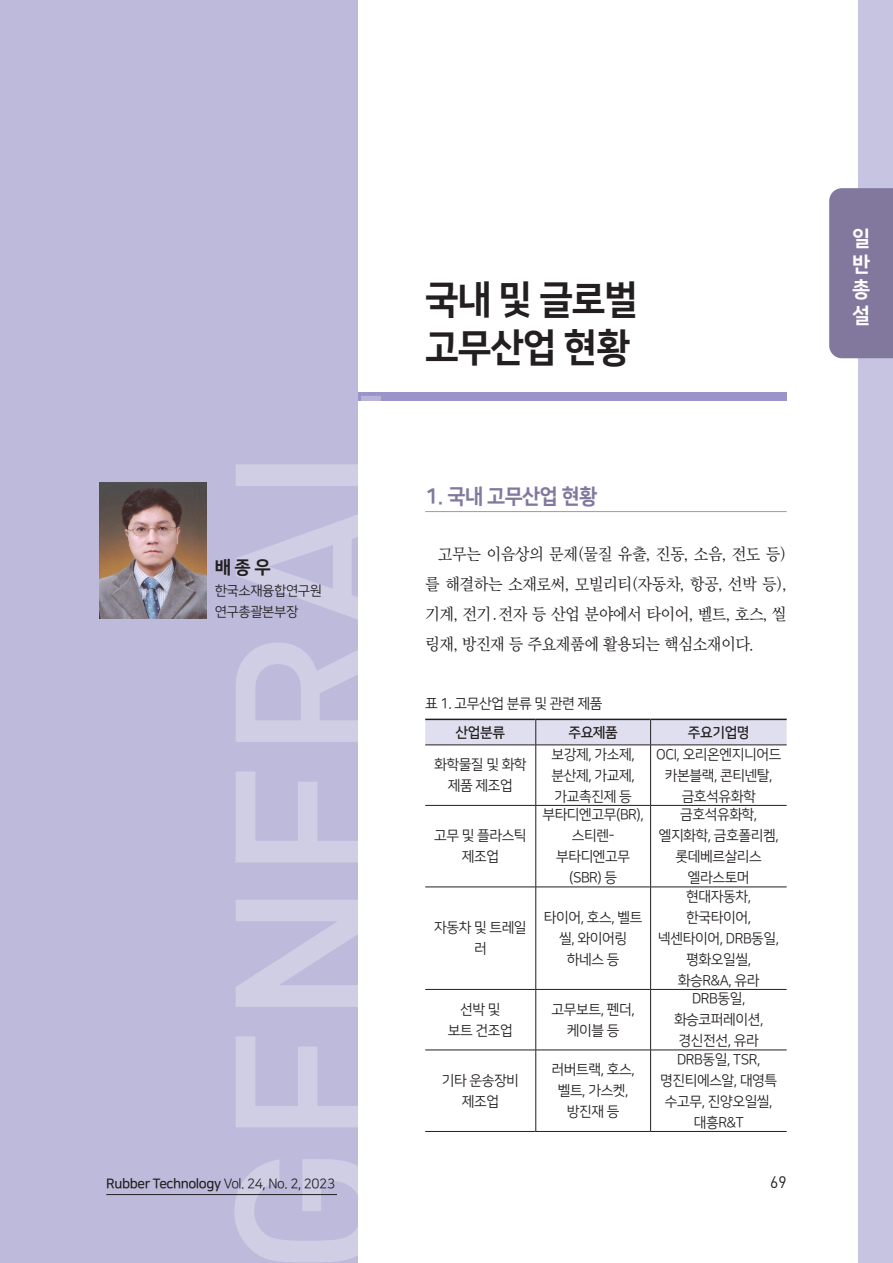
<style>
.page{position:relative;width:893px;height:1263px;background:#fff}
.page>*{position:absolute;margin:0;border:0;box-sizing:border-box;transform-origin:0 0}
._00_타이틀{font:39px/48px "Nanum Square EB";letter-spacing:-.03em;color:#231f20;scale:.95 1}
._1_중타이틀{font:21px "Nanum Square EB";letter-spacing:-.03em;color:#82789e;scale:.95 1}
._00_타이틀-2{font:21px "Nanum Square EB";color:#fff;scale:.95 1}
._00_이름{font:18px "Nanum Square EB";color:#231f20}
.t1{font:16.5px/30px "Chosun Sm";letter-spacing:-.03em;color:#231f20;text-align:justify}
.t2{font:16.5px "DIN Pro";color:#231f20;scale:.95 1}
._6_표안{font:14.25px/21px "Nanum Square R";letter-spacing:-.03em;color:#231f20;text-align:center}
._4_표그림제목{font:14.25px "Nanum Square R";letter-spacing:-.03em;color:#231f20}
._6_표안-2{font:14.25px "Nanum Square B";letter-spacing:-.03em;color:#231f20}
.t3{font:13.5px "Nanum Square B";letter-spacing:-.03em;color:#231f20}
._00_소속{font:13.5px "Nanum Square R";letter-spacing:-.03em;color:#231f20}
.s1{font-family:"Nanum Square R"}
.s2{font-family:"MS Mincho"}
</style>
<div class="page">
<div style="left:859px;top:0;width:34px;height:1263px;background:#c6c4e1"></div>
<div style="left:829px;top:188px;width:64px;height:170px;background:#82789e"></div>
<div style="left:337px;top:392px;width:450px;height:9px;background:#9a94c8"></div>
<div style="left:0;top:0;width:357px;height:1263px;background:#bdbadb"></div>
<svg style="left:425px;top:720px;width:362px;height:25px;background:#d9d8e7"></svg>
<hr style="left:425px;top:745px;width:111px;height:1px;background:#231f20">
<hr style="left:536px;top:745px;width:115px;height:1px;background:#231f20">
<hr style="left:535px;top:745px;width:1px;height:60px;background:#231f20">
<hr style="left:651px;top:745px;width:136px;height:1px;background:#231f20">
<hr style="left:650px;top:745px;width:1px;height:60px;background:#231f20">
<hr style="left:425px;top:805px;width:111px;height:1px;background:#231f20">
<hr style="left:536px;top:805px;width:115px;height:1px;background:#231f20">
<hr style="left:535px;top:806px;width:1px;height:81px;background:#231f20">
<hr style="left:651px;top:805px;width:136px;height:1px;background:#231f20">
<hr style="left:650px;top:806px;width:1px;height:81px;background:#231f20">
<hr style="left:425px;top:887px;width:111px;height:1px;background:#231f20">
<hr style="left:536px;top:887px;width:115px;height:1px;background:#231f20">
<hr style="left:535px;top:887px;width:1px;height:102px;background:#231f20">
<hr style="left:651px;top:887px;width:136px;height:1px;background:#231f20">
<hr style="left:650px;top:887px;width:1px;height:102px;background:#231f20">
<hr style="left:425px;top:989px;width:111px;height:1px;background:#231f20">
<hr style="left:536px;top:989px;width:115px;height:1px;background:#231f20">
<hr style="left:535px;top:990px;width:1px;height:60px;background:#231f20">
<hr style="left:651px;top:989px;width:136px;height:1px;background:#231f20">
<hr style="left:650px;top:990px;width:1px;height:60px;background:#231f20">
<hr style="left:425px;top:1050px;width:111px;height:1px;background:#231f20">
<hr style="left:536px;top:1050px;width:115px;height:1px;background:#231f20">
<hr style="left:535px;top:1050px;width:1px;height:81px;background:#231f20">
<hr style="left:651px;top:1050px;width:136px;height:1px;background:#231f20">
<hr style="left:650px;top:1050px;width:1px;height:81px;background:#231f20">
<hr style="left:425px;top:1131px;width:111px;height:1px;background:#231f20">
<hr style="left:536px;top:1131px;width:115px;height:1px;background:#231f20">
<hr style="left:651px;top:1131px;width:136px;height:1px;background:#231f20">
<hr style="left:425px;top:719px;width:111px;height:1px;background:#231f20">
<hr style="left:536px;top:719px;width:115px;height:1px;background:#231f20">
<hr style="left:651px;top:719px;width:136px;height:1px;background:#231f20">
<hr style="left:425px;top:511px;width:362px;height:1px;background:#9a94c8">
<hr style="left:106px;top:1194px;width:231px;height:1px;background:#231f20">
<img style="left:100px;top:483px;width:106px;height:136px">
<p class="_00_이름" style="left:215px;top:557px;width:57px">배 종 우</p>
<p class="_00_소속" style="left:215px;top:584px;width:109px">한국소재융합연구원</p>
<p class="_00_소속" style="left:215px;top:605px;width:85px">연구총괄본부장</p>
<p class="t3" style="left:106px;top:1177px;width:230px">Rubber Technology <span class="s1">Vol. 24, No. 2, 2023</span></p>
<p class="_00_타이틀" style="left:425px;top:276px;width:226px">국내 및 글로벌 고무산업 현황</p>
<p class="_1_중타이틀" style="left:425px;top:485px;width:183px">1. 국내 고무산업 현황</p>
<p class="t1" style="left:425px;top:539px;width:363px;text-indent:13px">고무는 이음상의 문제(물질 유출, 진동, 소음, 전도 등) 를 해결하는 소재로써, 모빌리티(자동차, 항공, 선박 등), 기계, 전기<span class="s2">․</span>전자 등 산업 분야에서 타이어, 벨트, 호스, 씰 링재, 방진재 등 주요제품에 활용되는 핵심소재이다.</p>
<p class="_4_표그림제목" style="left:425px;top:696px;width:179px">표 1. 고무산업 분류 및 관련 제품</p>
<p class="_6_표안-2" style="left:456px;top:725px;width:51px">산업분류</p>
<p class="_6_표안-2" style="left:568px;top:725px;width:51px">주요제품</p>
<p class="_6_표안-2" style="left:688px;top:725px;width:63px">주요기업명</p>
<p class="_6_표안" style="left:434px;top:754px;width:94px">화학물질 및 화학 제품 제조업</p>
<p class="_6_표안" style="left:552px;top:744px;width:85px">보강제, 가소제,</p>
<p class="_6_표안" style="left:552px;top:765px;width:85px">분산제, 가교제,</p>
<p class="_6_표안" style="left:555px;top:786px;width:79px">가교촉진제 등</p>
<p class="_6_표안" style="left:656px;top:744px;width:127px">OCI, 오리온엔지니어드 카본블랙, 콘티넨탈,</p>
<p class="_6_표안" style="left:682px;top:786px;width:76px">금호석유화학</p>
<p class="_6_표안" style="left:434px;top:825px;width:94px">고무 및 플라스틱 제조업</p>
<p class="_6_표안" style="left:434px;top:917px;width:94px">자동차 및 트레일 러</p>
<p class="_6_표안" style="left:460px;top:999px;width:42px">선박 및</p>
<p class="_6_표안" style="left:448px;top:1020px;width:66px">보트 건조업</p>
<p class="_6_표안" style="left:442px;top:1070px;width:79px">기타 운송장비</p>
<p class="_6_표안" style="left:462px;top:1091px;width:39px">제조업</p>
<p class="_6_표안" style="left:542px;top:804px;width:103px">부타디엔고무(BR), 스티렌-</p>
<p class="_6_표안" style="left:556px;top:846px;width:76px">부타디엔고무 (SBR) 등</p>
<p class="_6_표안" style="left:544px;top:907px;width:100px">타이어, 호스, 벨트</p>
<p class="_6_표안" style="left:559px;top:928px;width:69px">씰, 와이어링</p>
<p class="_6_표안" style="left:567px;top:949px;width:54px">하네스 등</p>
<p class="_6_표안" style="left:552px;top:999px;width:85px">고무보트, 펜더,</p>
<p class="_6_표안" style="left:567px;top:1020px;width:54px">케이블 등</p>
<p class="_6_표안" style="left:552px;top:1059px;width:85px">러버트랙, 호스,</p>
<p class="_6_표안" style="left:558px;top:1080px;width:72px">벨트, 가스켓,</p>
<p class="_6_표안" style="left:567px;top:1101px;width:54px">방진재 등</p>
<p class="_6_표안" style="left:680px;top:804px;width:79px">금호석유화학,</p>
<p class="_6_표안" style="left:659px;top:825px;width:122px">엘지화학, 금호폴리켐, 롯데베르살리스</p>
<p class="_6_표안" style="left:688px;top:867px;width:63px">엘라스토머</p>
<p class="_6_표안" style="left:686px;top:886px;width:66px">현대자동차,</p>
<p class="_6_표안" style="left:686px;top:907px;width:66px">한국타이어,</p>
<p class="_6_표안" style="left:658px;top:928px;width:122px">넥센타이어, DRB동일, 평화오일씰,</p>
<p class="_6_표안" style="left:678px;top:970px;width:83px">화승R&amp;A, 유라</p>
<p class="_6_표안" style="left:692px;top:988px;width:55px">DRB동일,</p>
<p class="_6_표안" style="left:674px;top:1009px;width:91px">화승코퍼레이션,</p>
<p class="_6_표안" style="left:679px;top:1030px;width:82px">경신전선, 유라</p>
<p class="_6_표안" style="left:677px;top:1049px;width:85px">DRB동일, TSR,</p>
<p class="_6_표안" style="left:660px;top:1070px;width:119px">명진티에스알, 대영특 수고무, 진양오일씰,</p>
<p class="_6_표안" style="left:694px;top:1112px;width:51px">대흥R&amp;T</p>
<p class="t2" style="left:770px;top:1171px;width:19px">69</p>
<p class="_00_타이틀-2" style="left:852px;top:227px;width:21px">일</p>
<p class="_00_타이틀-2" style="left:852px;top:253px;width:21px">반</p>
<p class="_00_타이틀-2" style="left:852px;top:278px;width:21px">총</p>
<p class="_00_타이틀-2" style="left:852px;top:304px;width:21px">설</p>
</div>
